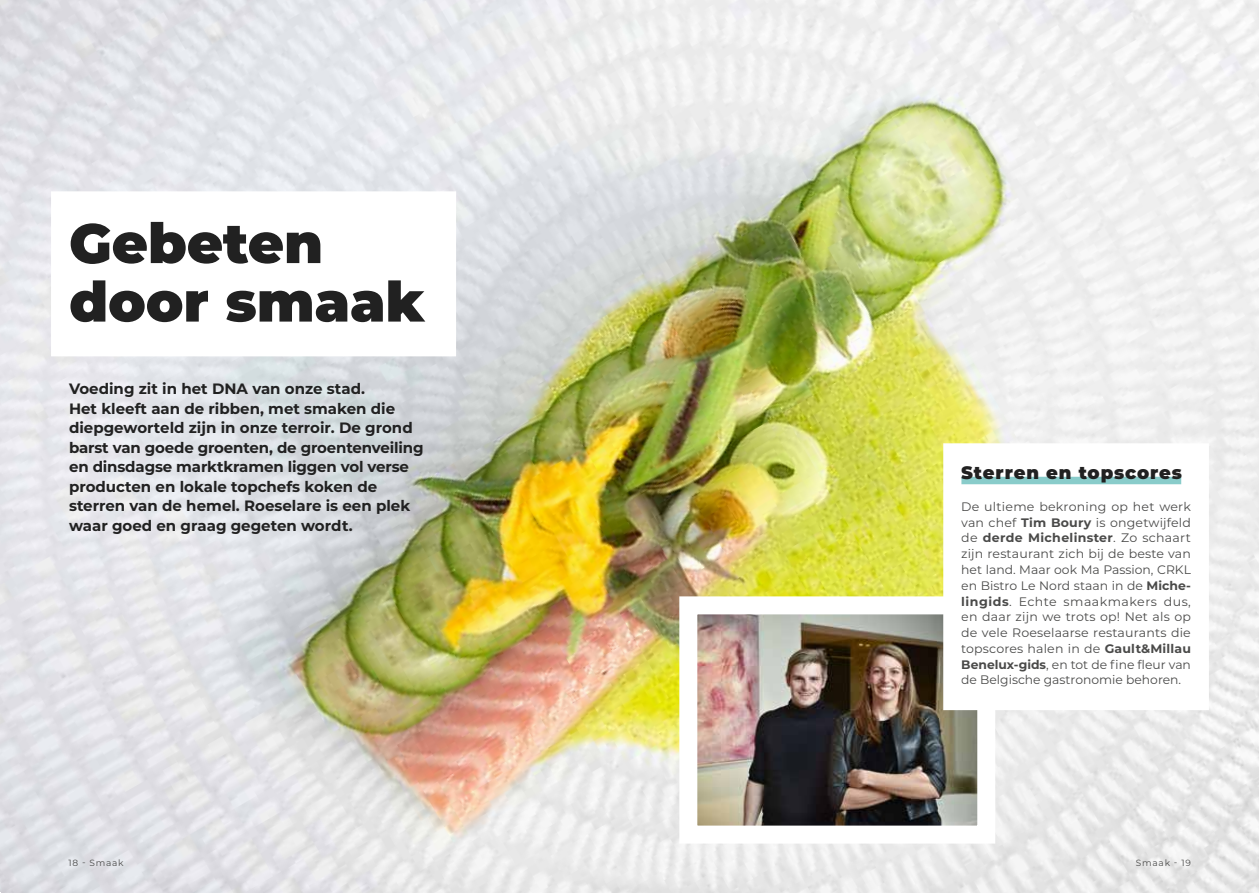
<style>
.page{position:relative;width:1259px;height:893px;background:#fff}
.page>*{position:absolute;margin:0;border:0;box-sizing:border-box;transform-origin:0 0}
.t1{font:900 55.5px/58.5px "Montserrat";color:#212121}
.t2{font:900 18px "Montserrat";letter-spacing:.05em;color:#212121}
.t3{font:700 15px/19.5px "Montserrat";color:#212121}
.t4{font:12.3px/15.8px "Montserrat";color:#4a4a49;text-align:justify}
.t5{font:9px "Montserrat";letter-spacing:.085em;color:#4a4a49}
.s1{font-weight:700}
</style>
<div class="page">
<img style="left:0;top:0;width:1259px;height:893px">
<svg style="left:42px;top:182px;width:423px;height:183px"></svg>
<img style="left:670px;top:587px;width:334px;height:266px">
<svg style="left:934px;top:434px;width:284px;height:285px"></svg>
<h1 class="t1" style="left:69px;top:211px;width:357px">Gebeten door smaak</h1>
<p class="t3" style="left:69px;top:378px;width:356px">Voeding zit in het DNA van onze stad.<br>Het kleeft aan de ribben, met smaken die diepgeworteld zijn in onze terroir. De grond barst van goede groenten, de groentenveiling en dinsdagse marktkramen liggen vol verse producten en lokale topchefs koken de sterren van de hemel. Roeselare is een plek waar goed en graag gegeten wordt.</p>
<h2 class="t2" style="left:961px;top:459px;width:222px">Sterren en topscores</h2>
<p class="t4" style="left:961px;top:498px;width:231px">De ultieme bekroning op het werk van chef <span class="s1">Tim Boury</span> is ongetwijfeld de <span class="s1">derde Michelinster</span>. Zo schaart zijn restaurant zich bij de beste van het land. Maar ook Ma Passion, CRKL en Bistro Le Nord staan in de <span class="s1">Miche&shy;lingids</span>. Echte smaakmakers dus, en daar zijn we trots op! Net als op de vele Roeselaarse restaurants die topscores halen in de <span class="s1">Gault&amp;Millau Benelux-gids</span>, en tot de fine fleur van de Belgische gastronomie behoren.</p>
<p class="t5" style="left:68px;top:856px;width:57px">18 - Smaak</p>
<p class="t5" style="left:1136px;top:856px;width:56px">Smaak - 19</p>
</div>
